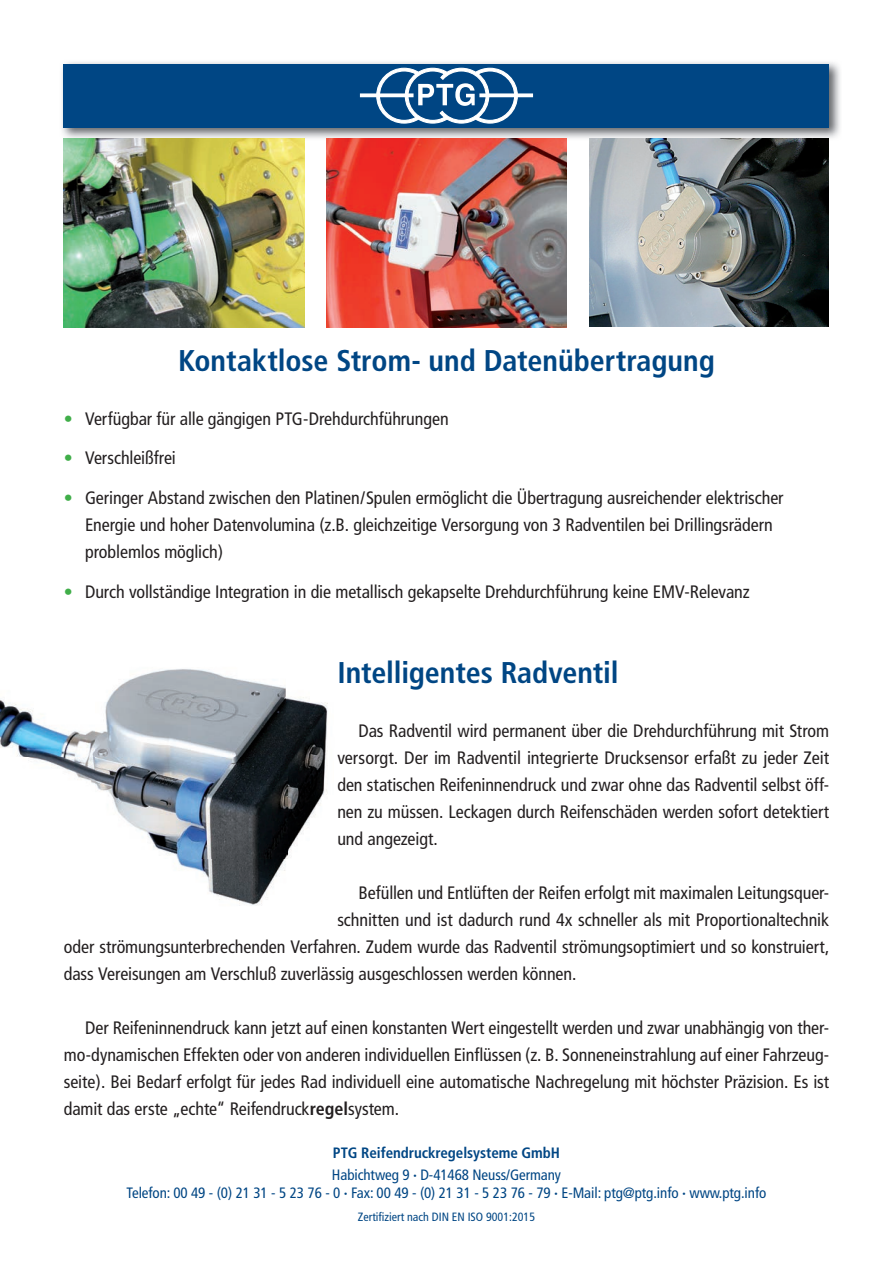
<style>
.page{position:relative;width:893px;height:1263px;background:#fff}
.page>*{position:absolute;margin:0;border:0;box-sizing:border-box;transform-origin:0 0}
.t1{font:700 condensed 30px "Frutiger";letter-spacing:-.005em;color:#004684}
.t2{font:condensed 18px/27px "Frutiger";letter-spacing:-.005em;color:#231f20;text-align:justify}
.t3{font:condensed 15px "Frutiger";letter-spacing:-.005em;color:#004684}
.t4{font:700 condensed 15px/22.2px "Frutiger";letter-spacing:-.005em;color:#004684}
.t5{font:condensed 12px "Frutiger";color:#004684}
.s1{color:#40ae49}
.s2{font-weight:700}
.s3{font-weight:400}
</style>
<div class="page">
<img style="left:0;top:669px;width:328px;height:237px">
<img style="left:62px;top:62px;width:778px;height:78px">
<div style="left:64px;top:64px;width:765px;height:64px;background:#004684"></div>
<div style="left:360px;top:93px;width:54px;height:4px;border:1px solid #fff"></div>
<div style="left:479px;top:93px;width:54px;height:4px;border:1px solid #fff"></div>
<svg style="left:376px;top:67px;width:142px;height:57px"></svg>
<img style="left:589px;top:139px;width:240px;height:187px">
<img style="left:64px;top:138px;width:240px;height:189px">
<img style="left:326px;top:138px;width:241px;height:189px">
<h1 class="t1" style="left:178px;top:342px;width:538px">Kontaktlose Strom- und Datenübertragung</h1>
<p class="t2" style="left:64px;top:405px;width:386px"><span class="s1">•</span> Verfügbar für alle gängigen PTG-Drehdurchführungen</p>
<p class="t2" style="left:64px;top:445px;width:114px"><span class="s1">•</span> Verschleißfrei</p>
<p class="t2" style="left:85px;top:484px;width:700px;text-align:left;text-indent:-21px"><span class="s1">•</span> Geringer Abstand zwischen den Platinen/Spulen ermöglicht die Übertragung ausreichender elektrischer<br>Energie und hoher Datenvolumina (z.B. gleichzeitige Versorgung von 3 Radventilen bei Drillingsrädern problemlos möglich)</p>
<p class="t2" style="left:64px;top:578px;width:687px"><span class="s1">•</span> Durch vollständige Integration in die metallisch gekapselte Drehdurchführung keine EMV-Relevanz</p>
<h1 class="t1" style="left:337px;top:654px;width:283px">Intelligentes Radventil</h1>
<p class="t2" style="left:337px;top:717px;width:493px;text-indent:21px">Das Radventil wird permanent über die Drehdurchführung mit Strom versorgt. Der im Radventil integrierte Drucksensor erfaßt zu jeder Zeit den statischen Reifeninnendruck und zwar ohne das Radventil selbst öff&shy;nen zu müssen. Leckagen durch Reifenschäden werden sofort detektiert und angezeigt.</p>
<p class="t2" style="left:359px;top:879px;width:472px">Befüllen und Entlüften der Reifen erfolgt mit maximalen Leitungsquer-</p>
<p class="t2" style="left:337px;top:906px;width:493px">schnitten und ist dadurch rund 4x schneller als mit Proportionaltechnik</p>
<p class="t2" style="left:64px;top:933px;width:767px">oder strömungsunterbrechenden Verfahren. Zudem wurde das Radventil strömungsoptimiert und so konstruiert,</p>
<p class="t2" style="left:64px;top:960px;width:514px">dass Vereisungen am Verschluß zuverlässig ausgeschlossen werden können.</p>
<p class="t2" style="left:64px;top:1014px;width:767px;text-indent:21px">Der Reifeninnendruck kann jetzt auf einen konstanten Wert eingestellt werden und zwar unabhängig von ther&shy;mo-dynamischen Effekten oder von anderen individuellen Einflüssen (z. B. Sonneneinstrahlung auf einer Fahrzeug&shy;seite). Bei Bedarf erfolgt für jedes Rad individuell eine automatische Nachregelung mit höchster Präzision. Es ist damit das erste „echte“ Reifendruck<span class="s2">regel</span>system.</p>
<p class="t4" style="left:332px;top:1142px;width:231px">PTG Reifendruckregelsysteme GmbH<br><span class="s3">Habichtweg 9</span> · <span class="s3">D-41468 Neuss/Germany</span></p>
<p class="t3" style="left:127px;top:1184px;width:641px">Telefon: 00 49 - (0) 21 31 - 5 23 76 - 0 <span class="s2">·</span> Fax: 00 49 - (0) 21 31 - 5 23 76 - 79 <span class="s2">·</span> E-Mail: ptg@ptg.info <span class="s2">·</span> www.ptg.info</p>
<p class="t5" style="left:358px;top:1210px;width:179px">Zertifiziert nach DIN EN ISO 9001:2015</p>
</div>
